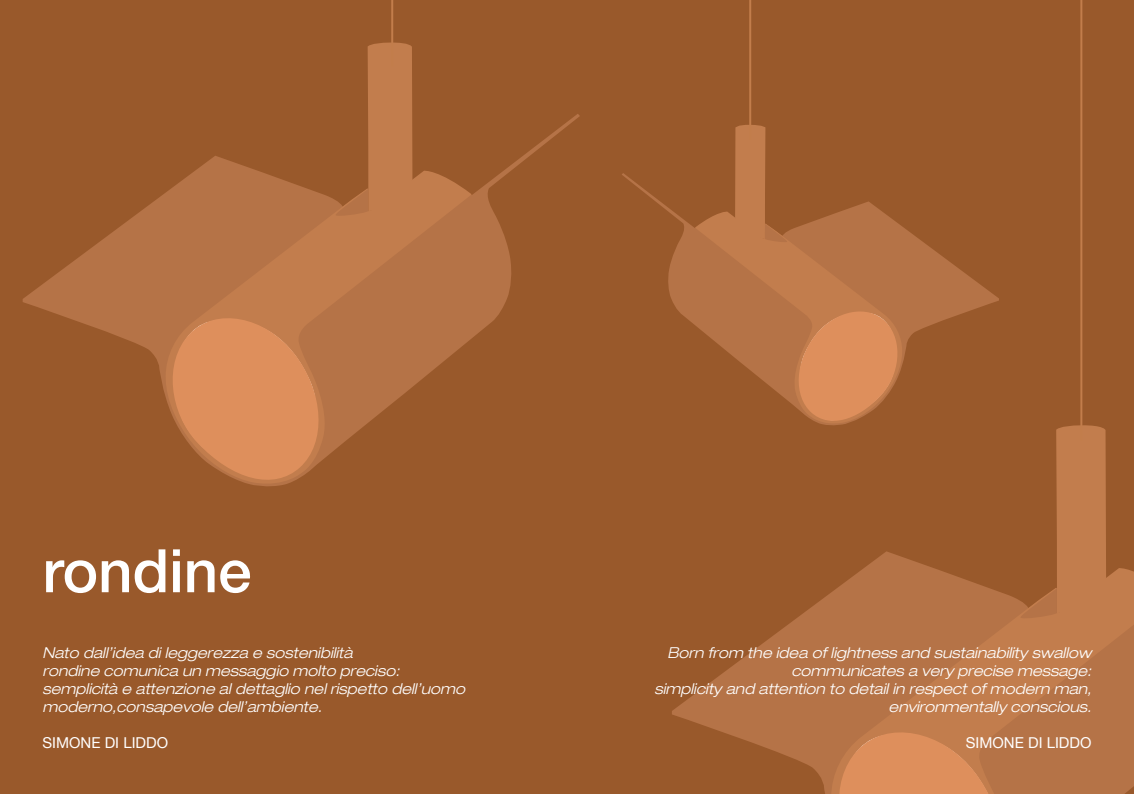
<style>
.page{position:relative;width:1134px;height:794px;background:#fff}
.page>*{position:absolute;margin:0;border:0;box-sizing:border-box;transform-origin:0 0}
.t1{font:500 60px "Helvetica Neue LT Com";color:#fff}
.t2{font:italic 300 expanded 15px/18px "Helvetica Neue LT Com";color:#fff}
.t3{font:15px "Helvetica Neue LT Com";color:#fff}
</style>
<div class="page">
<div style="left:0;top:0;width:1134px;height:793px;background:#99592b"></div>
<svg style="left:23px;top:114px;width:557px;height:271px"></svg>
<svg style="left:166px;top:169px;width:305px;height:286px;fill:#b57347"></svg>
<div style="left:368px;top:42px;width:44px;height:169px;background:#c27d4d"></div>
<svg style="left:163px;top:307px;width:165px;height:179px;background:#cc8251"></svg>
<hr style="left:391px;top:0;width:2px;height:66px;background:#c27d4b">
<svg style="left:622px;top:173px;width:377px;height:183px"></svg>
<svg style="left:695px;top:211px;width:207px;height:193px;fill:#b57347"></svg>
<div style="left:735px;top:125px;width:30px;height:114px;background:#c27d4d"></div>
<svg style="left:792px;top:304px;width:112px;height:121px;background:#cc8251"></svg>
<svg style="left:672px;top:551px;width:255px;height:243px"></svg>
<svg style="left:831px;top:566px;width:303px;height:228px;background:#b67446"></svg>
<div style="left:1056px;top:425px;width:50px;height:188px;background:#c27d4d"></div>
<svg style="left:828px;top:719px;width:184px;height:75px;background:#cc8352"></svg>
<hr style="left:749px;top:0;width:2px;height:140px;background:#c27d4b">
<hr style="left:1080px;top:0;width:2px;height:440px;background:#c27d4b">
<p class="t1" style="left:43px;top:535px;width:210px">rondine</p>
<p class="t2" style="left:43px;top:643px;width:312px">Nato dall’idea di leggerezza e sostenibilità</p>
<p class="t2" style="left:43px;top:661px;width:359px">rondine comunica un messaggio molto preciso:</p>
<p class="t2" style="left:43px;top:679px;width:424px">semplicità e attenzione al dettaglio nel rispetto dell’uomo moderno,consapevole dell’ambiente.</p>
<p class="t3" style="left:43px;top:733px;width:127px">SIMONE DI LIDDO</p>
<p class="t2" style="left:667px;top:643px;width:425px;text-align:right">Born from the idea of lightness and sustainability swallow communicates a very precise message:</p>
<p class="t2" style="left:654px;top:679px;width:438px">simplicity and attention to detail in respect of modern man,</p>
<p class="t2" style="left:889px;top:697px;width:204px">environmentally conscious.</p>
<p class="t3" style="left:966px;top:733px;width:127px">SIMONE DI LIDDO</p>
</div>
